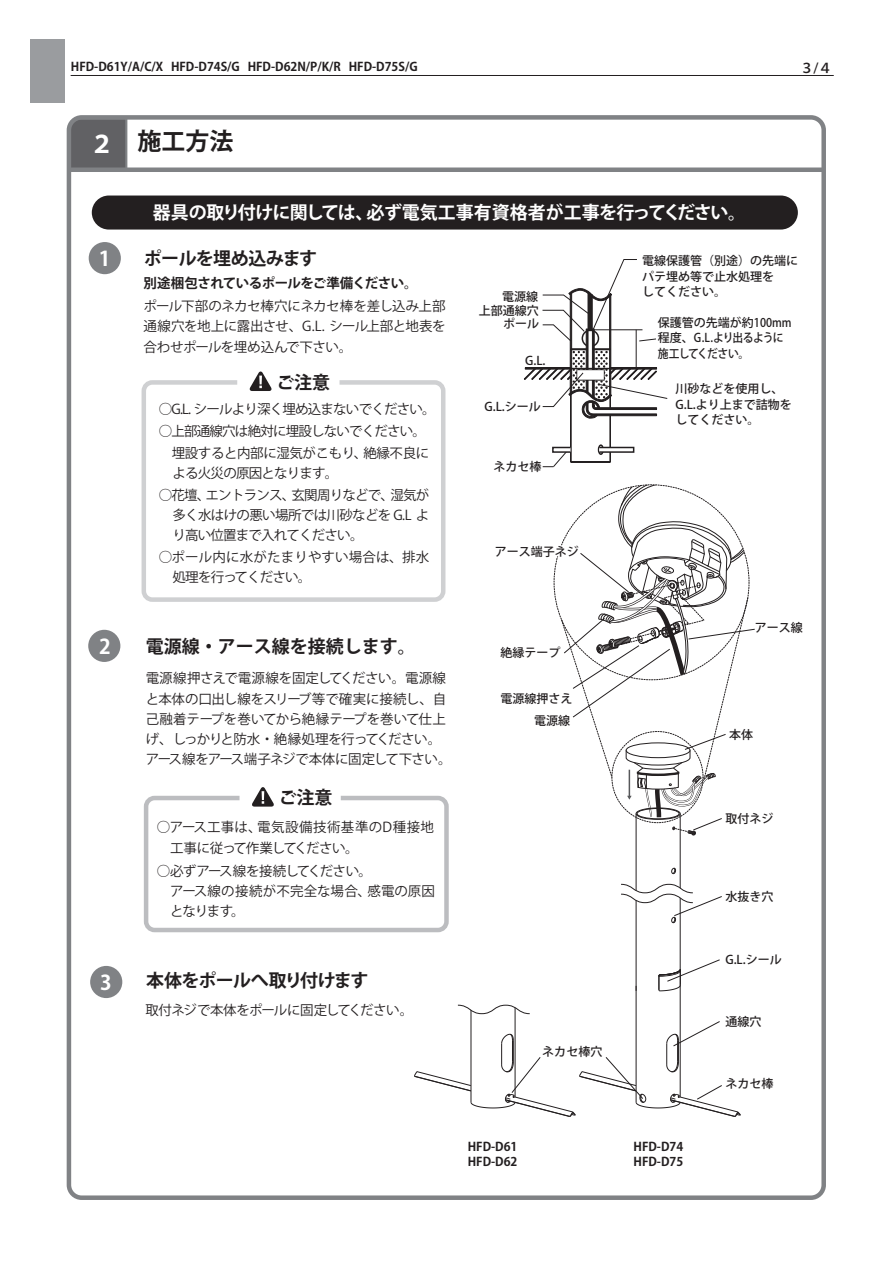
<style>
.page{position:relative;width:893px;height:1263px;background:#fff}
.page>*{position:absolute;margin:0;border:0;box-sizing:border-box;transform-origin:0 0}
.t1{font:700 24px "Koz Go Pro";color:#231f20}
.t2{font:700 20.25px "Koz Go Pro";color:#fff}
.t3{font:700 18px "Koz Go Pro";letter-spacing:-.02em;color:#fff}
.t4{font:700 18px "Koz Go Pro";letter-spacing:-.02em;color:#231f20}
.t5{font:700 18px "Koz Go Pro";color:#231f20}
.t6{font:13.5px/20.2px "Koz Go Pro";letter-spacing:-.045em;color:#231f20;text-align:justify}
.t7{font:13.5px/20.2px "Koz Go Pro";letter-spacing:-.025em;color:#231f20}
.t8{font:13.5px/20.2px "Koz Go Pro";letter-spacing:.01em;color:#231f20}
.t9{font:13.5px/20.2px "Koz Go Pro";letter-spacing:-.015em;color:#231f20}
.t10{font:700 13.5px "Koz Go Pro";letter-spacing:-.035em;color:#231f20}
.t11{font:500 13.5px "Koz Go Pro";color:#231f20}
.t12{font:500 12px/15.6px "Koz Go Pro";color:#231f20}
.t13{font:700 12px/15px "Koz Go Pro";color:#231f20}
.s1{color:#fff}
</style>
<div class="page">
<div style="left:30px;top:39px;width:34px;height:64px;background:#9a9c9f"></div>
<hr style="left:71px;top:75px;width:763px;height:1px;background:#231f20">
<svg style="left:249px;top:371px;width:23px;height:20px"></svg>
<div style="left:142px;top:380px;width:303px;height:222px;border:4px solid #cfd0d2;border-radius:9px"></div>
<div style="left:72px;top:120px;width:56px;height:47px;background:#616164"></div>
<div style="left:67px;top:115px;width:759px;height:1085px;border:4px solid #808285;border-radius:13px"></div>
<div style="left:69px;top:167px;width:755px;height:5px;background:#808285"></div>
<div style="left:89px;top:242px;width:32px;height:32px;background:#808285;border-radius:50%"></div>
<div style="left:88px;top:630px;width:32px;height:32px;background:#808285;border-radius:50%"></div>
<svg style="left:252px;top:787px;width:22px;height:20px"></svg>
<div style="left:144px;top:796px;width:305px;height:136px;border:4px solid #bcbdc0;border-radius:9px"></div>
<div style="left:92px;top:196px;width:706px;height:34px;background:#231f20;border-radius:17px"></div>
<div style="left:90px;top:966px;width:32px;height:32px;background:#808285;border-radius:50%"></div>
<svg style="left:524px;top:259px;width:144px;height:208px"></svg>
<div style="left:598px;top:444px;width:6px;height:11px;border:2px solid #231f20;border-radius:50%"></div>
<svg style="left:598px;top:447px;width:36px;height:6px"></svg>
<svg style="left:552px;top:447px;width:19px;height:6px"></svg>
<hr style="left:636px;top:986px;width:1px;height:116px;background:#231f20">
<hr style="left:680px;top:814px;width:1px;height:283px;background:#231f20">
<hr style="left:471px;top:986px;width:1px;height:116px;background:#231f20">
<hr style="left:515px;top:814px;width:1px;height:283px;background:#231f20">
<svg style="left:414px;top:1021px;width:327px;height:96px"></svg>
<svg style="left:457px;top:485px;width:298px;height:529px"></svg>
<p class="t13" style="left:71px;top:60px;width:348px">HFD-D61Y/A/C/X HFD-D74S/G HFD-D62N/P/K/R HFD-D75S/G</p>
<p class="t11" style="left:800px;top:59px;width:33px">３/４</p>
<h1 class="t1" style="left:90px;top:126px;width:145px"><span class="s1">２</span> 施工方法</h1>
<h3 class="t3" style="left:153px;top:201px;width:595px">器具の取り付けに関しては、必ず電気工事有資格者が工事を行ってください。</h3>
<h2 class="t2" style="left:99px;top:245px;width:13px">1</h2>
<h3 class="t4" style="left:144px;top:246px;width:175px">ポールを埋め込みます</h3>
<p class="t10" style="left:144px;top:275px;width:276px">別途梱包されているポールをご準備ください。</p>
<p class="t6" style="left:144px;top:296px;width:304px">ポール下部のネカセ棒穴にネカセ棒を差し込み上部通線穴を地上に露出させ、G.L. シール上部と地表を合わせポールを埋め込んで下さい。</p>
<p class="t12" style="left:502px;top:289px;width:37px">電源線</p>
<p class="t12" style="left:503px;top:317px;width:37px">ポール</p>
<p class="t12" style="left:479px;top:303px;width:61px">上部通線穴</p>
<p class="t12" style="left:525px;top:353px;width:22px">G.L.</p>
<p class="t12" style="left:642px;top:254px;width:157px">電線保護管（別途）の先端にパテ埋め等で止水処理を<br>してください。</p>
<p class="t12" style="left:658px;top:315px;width:135px">保護管の先端が約100mm程度、G.L.より出るように施工してください。</p>
<h3 class="t4" style="left:276px;top:370px;width:55px">ご注意</h3>
<p class="t6" style="left:159px;top:400px;width:278px">○G.L. シールより深く埋め込まないでください。</p>
<p class="t6" style="left:159px;top:421px;width:272px;line-height:21.8px">○上部通線穴は絶対に埋設しないでください。　埋設すると内部に湿気がこもり、絶縁不良に</p>
<p class="t6" style="left:172px;top:463px;width:168px">よる火災の原因となります。</p>
<p class="t6" style="left:172px;top:485px;width:258px;text-indent:-13px">○花壇、エントランス、玄関周りなどで、湿気が多く水はけの悪い場所では川砂などを G.L より高い位置まで入れてください。</p>
<p class="t8" style="left:172px;top:547px;width:258px;text-indent:-14px">○ポール内に水がたまりやすい場合は、排水処理を行ってください。</p>
<p class="t12" style="left:485px;top:399px;width:58px">G.L.シール</p>
<p class="t12" style="left:494px;top:459px;width:49px">ネカセ棒</p>
<p class="t12" style="left:495px;top:545px;width:85px">アース端子ネジ</p>
<p class="t12" style="left:675px;top:381px;width:118px">川砂などを使用し、<br>G.L.より上まで詰物をしてください。</p>
<p class="t12" style="left:755px;top:621px;width:49px">アース線</p>
<h2 class="t2" style="left:99px;top:633px;width:13px">2</h2>
<h3 class="t5" style="left:146px;top:634px;width:272px">電源線・アース線を接続します。</h3>
<p class="t12" style="left:500px;top:645px;width:61px">絶縁テープ</p>
<p class="t7" style="left:146px;top:669px;width:307px">電源線押さえで電源線を固定してください。電源線と本体の口出し線をスリーブ等で確実に接続し、自己融着テープを巻いてから絶縁テープを巻いて仕上げ、しっかりと防水・絶縁処理を行ってください。アース線をアース端子ネジで本体に固定して下さい。</p>
<p class="t12" style="left:500px;top:688px;width:73px;line-height:22.6px;text-align:right">電源線押さえ電源線</p>
<p class="t12" style="left:729px;top:728px;width:25px">本体</p>
<h3 class="t4" style="left:279px;top:786px;width:55px">ご注意</h3>
<p class="t8" style="left:170px;top:818px;width:265px;text-indent:-14px">○アース工事は、電気設備技術基準のD種接地工事に従って作業してください。</p>
<p class="t9" style="left:170px;top:861px;width:266px;text-indent:-14px">○必ずアース線を接続してください。<br>アース線の接続が不完全な場合、感電の原因となります。</p>
<p class="t12" style="left:725px;top:812px;width:49px">取付ネジ</p>
<p class="t12" style="left:725px;top:890px;width:49px">水抜き穴</p>
<p class="t12" style="left:725px;top:953px;width:58px">G.L.シール</p>
<h2 class="t2" style="left:100px;top:969px;width:13px">3</h2>
<h3 class="t4" style="left:146px;top:969px;width:224px">本体をポールへ取り付けます</h3>
<p class="t6" style="left:145px;top:1000px;width:269px">取付ネジで本体をポールに固定してください。</p>
<p class="t12" style="left:725px;top:1014px;width:37px">通線穴</p>
<p class="t12" style="left:542px;top:1044px;width:61px">ネカセ棒穴</p>
<p class="t12" style="left:725px;top:1076px;width:49px">ネカセ棒</p>
<p class="t13" style="left:468px;top:1140px;width:51px">HFD-D61<br>HFD-D62</p>
<p class="t13" style="left:633px;top:1140px;width:51px">HFD-D74<br>HFD-D75</p>
</div>
